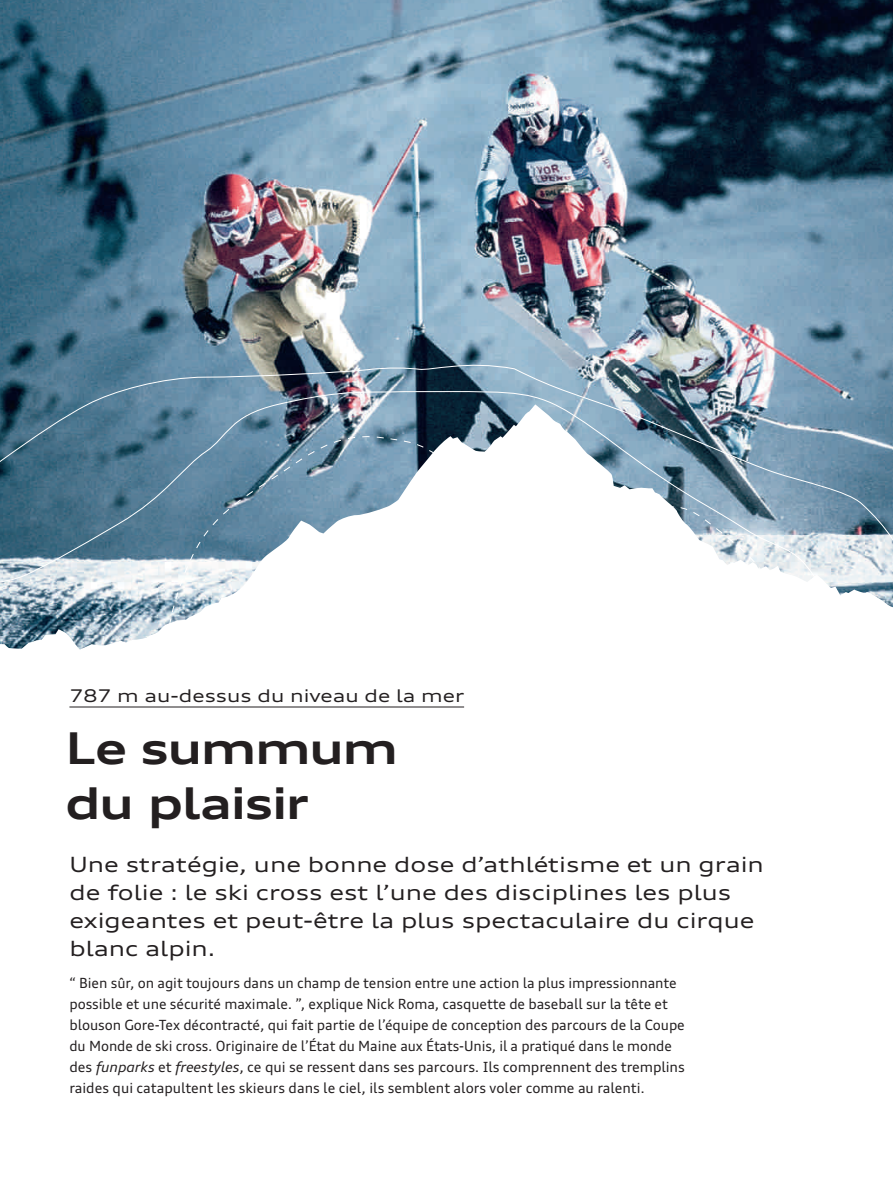
<style>
.page{position:relative;width:893px;height:1191px;background:#fff}
.page>*{position:absolute;margin:0;border:0;box-sizing:border-box;transform-origin:0 0}
.t1{font:700 expanded 43.75px/54.6px "Audi Type";letter-spacing:-.03em;color:#231f20}
.t2{font:expanded 21px/28px "Audi Type";color:#231f20}
.t3{font:expanded 17.5px "Audi Type";color:#231f20}
.t4{font:14px/21px "Audi Type";letter-spacing:-.005em;color:#231f20}
.s1{font-style:italic}
</style>
<div class="page">
<img style="left:0;top:0;width:893px;height:360px">
<img style="left:0;top:360px;width:892px;height:44px">
<svg style="left:0;top:404px;width:892px;height:304px"></svg>
<svg style="left:892px;top:360px;width:1px;height:248px"></svg>
<hr style="left:69px;top:706px;width:395px;height:1px;background:#231f20">
<p class="t3" style="left:69px;top:689px;width:396px">787 m au-dessus du niveau de la mer</p>
<h1 class="t1" style="left:65px;top:724px;width:334px">Le summum du plaisir</h1>
<h2 class="t2" style="left:69px;top:852px;width:696px">Une stratégie, une bonne dose d’athlétisme et un grain de folie : le ski cross est l’une des disciplines les plus exigeantes et peut-être la plus spectaculaire du cirque blanc alpin.</h2>
<p class="t4" style="left:69px;top:973px;width:617px">“ Bien sûr, on agit toujours dans un champ de tension entre une action la plus impressionnante possible et une sécurité maximale. ”, explique Nick Roma, casquette de baseball sur la tête et blouson Gore-Tex décontracté, qui fait partie de l’équipe de conception des parcours de la Coupe du Monde de ski cross. Originaire de l’État du Maine aux États-Unis, il a pratiqué dans le monde des <span class="s1">funparks</span> et <span class="s1">freestyles</span>, ce qui se ressent dans ses parcours. Ils comprennent des tremplins raides qui catapultent les skieurs dans le ciel, ils semblent alors voler comme au ralenti.</p>
</div>
